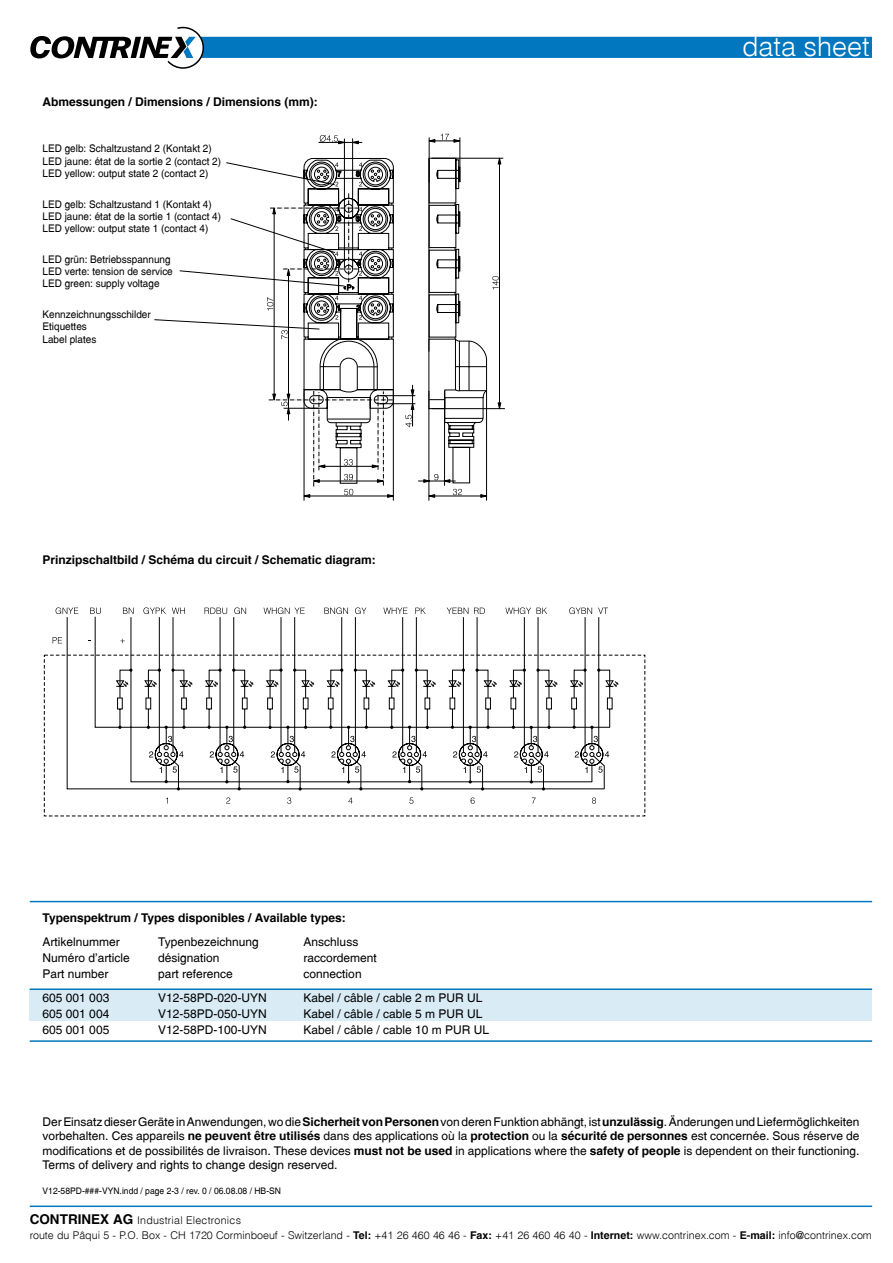
<style>
.page{position:relative;width:893px;height:1263px;background:#fff}
.page>*{position:absolute;margin:0;border:0;box-sizing:border-box;transform-origin:0 0}
.t1{font:27px "Switzerland Light Plain";color:#fff}
.t2{font:12px/14.4px "Switzerland Plain";color:#000;text-align:justify}
.t3{font:700 12px "Switzerland";color:#000}
.t4{font:10.65px/14.4px "Switzerland Light Plain";color:#000}
.t5{font:10.5px/12.3px "Switzerland Plain";color:#000;scale:.95 1}
.t6{font:9px "Switzerland Plain";color:#000;scale:.95 1}
.s1{font-family:"Switzerland";font-weight:700}
.s2{font-family:"Switzerland";font-weight:700;font-size:13.5px}
</style>
<div class="page">
<hr style="left:30px;top:1205px;width:842px;height:2px;background:#0077be">
<svg style="left:30px;top:27px;width:842px;height:42px"></svg>
<div style="left:30px;top:989px;width:842px;height:32px;background:#d9ebf5"></div>
<svg style="left:66px;top:616px;width:77px;height:173px"></svg>
<svg style="left:115px;top:668px;width:17px;height:61px"></svg>
<svg style="left:53px;top:637px;width:9px;height:6px"></svg>
<svg style="left:226px;top:797px;width:4px;height:7px"></svg>
<svg style="left:287px;top:797px;width:4px;height:7px"></svg>
<svg style="left:348px;top:797px;width:4px;height:7px"></svg>
<svg style="left:409px;top:797px;width:4px;height:7px"></svg>
<svg style="left:471px;top:797px;width:4px;height:7px"></svg>
<svg style="left:532px;top:797px;width:4px;height:7px"></svg>
<svg style="left:592px;top:797px;width:4px;height:7px"></svg>
<svg style="left:120px;top:639px;width:5px;height:4px"></svg>
<svg style="left:56px;top:607px;width:22px;height:7px"></svg>
<svg style="left:90px;top:608px;width:11px;height:6px"></svg>
<svg style="left:123px;top:608px;width:11px;height:6px"></svg>
<svg style="left:143px;top:607px;width:475px;height:183px"></svg>
<hr style="left:288px;top:269px;width:1px;height:131px;background:#000">
<hr style="left:274px;top:209px;width:1px;height:191px;background:#000">
<hr style="left:429px;top:141px;width:31px;height:1px;background:#000">
<hr style="left:460px;top:137px;width:1px;height:45px;background:#000">
<svg style="left:441px;top:134px;width:19px;height:8px"></svg>
<hr style="left:429px;top:137px;width:1px;height:45px;background:#000">
<svg style="left:303px;top:158px;width:185px;height:326px"></svg>
<hr style="left:380px;top:403px;width:35px;height:1px;background:#000">
<hr style="left:380px;top:395px;width:35px;height:1px;background:#000">
<hr style="left:412px;top:385px;width:1px;height:41px;background:#000">
<svg style="left:411px;top:390px;width:3px;height:6px"></svg>
<svg style="left:405px;top:403px;width:9px;height:24px"></svg>
<hr style="left:304px;top:391px;width:1px;height:110px;background:#000">
<hr style="left:393px;top:391px;width:1px;height:110px;background:#000">
<svg style="left:269px;top:391px;width:125px;height:107px"></svg>
<svg style="left:320px;top:366px;width:20px;height:1px"></svg>
<svg style="left:358px;top:367px;width:20px;height:1px"></svg>
<hr style="left:319px;top:142px;width:43px;height:1px;background:#000">
<hr style="left:344px;top:139px;width:1px;height:129px;background:#000">
<hr style="left:352px;top:138px;width:1px;height:131px;background:#000">
<svg style="left:352px;top:141px;width:7px;height:3px"></svg>
<svg style="left:320px;top:135px;width:25px;height:9px"></svg>
<hr style="left:432px;top:408px;width:73px;height:1px;background:#000">
<hr style="left:432px;top:158px;width:71px;height:1px;background:#000">
<svg style="left:445px;top:479px;width:5px;height:4px"></svg>
<hr style="left:429px;top:496px;width:57px;height:1px;background:#000">
<svg style="left:453px;top:489px;width:9px;height:6px"></svg>
<svg style="left:430px;top:494px;width:5px;height:4px"></svg>
<hr style="left:429px;top:391px;width:1px;height:110px;background:#000">
<hr style="left:486px;top:391px;width:1px;height:110px;background:#000">
<hr style="left:444px;top:391px;width:1px;height:95px;background:#000">
<hr style="left:418px;top:481px;width:38px;height:1px;background:#000">
<svg style="left:423px;top:474px;width:15px;height:9px"></svg>
<svg style="left:428px;top:158px;width:73px;height:251px"></svg>
<hr style="left:327px;top:397px;width:43px;height:1px;background:#000">
<hr style="left:445px;top:397px;width:38px;height:1px;background:#000">
<svg style="left:226px;top:162px;width:115px;height:24px"></svg>
<svg style="left:356px;top:162px;width:6px;height:24px"></svg>
<svg style="left:154px;top:193px;width:208px;height:146px"></svg>
<hr style="left:30px;top:1040px;width:842px;height:2px;background:#0077be">
<hr style="left:30px;top:901px;width:842px;height:1px;background:#0077be">
<hr style="left:30px;top:988px;width:842px;height:2px;background:#0077be">
<p class="t3" style="left:43px;top:95px;width:277px">Abmessungen / Dimensions / Dimensions (mm):</p>
<p class="t5" style="left:43px;top:142px;width:189px">LED gelb: Schaltzustand 2 (Kontakt 2)<br>LED jaune: état de la sortie 2 (contact 2)<br>LED yellow: output state 2 (contact 2)</p>
<p class="t5" style="left:43px;top:198px;width:189px">LED gelb: Schaltzustand 1 (Kontakt 4)<br>LED jaune: état de la sortie 1 (contact 4)<br>LED yellow: output state 1 (contact 4)</p>
<p class="t5" style="left:43px;top:253px;width:139px">LED grün: Betriebsspannung<br>LED verte: tension de service<br>LED green: supply voltage</p>
<p class="t5" style="left:43px;top:308px;width:115px">Kennzeichnungsschilder<br>Etiquettes<br>Label plates</p>
<p class="t3" style="left:43px;top:552px;width:335px">Prinzipschaltbild / Schéma du circuit / Schematic diagram:</p>
<p class="t3" style="left:43px;top:910px;width:305px">Typenspektrum / Types disponibles / Available types:</p>
<p class="t2" style="left:43px;top:935px;width:79px">Artikelnummer</p>
<p class="t2" style="left:158px;top:935px;width:102px">Typenbezeichnung</p>
<p class="t2" style="left:304px;top:935px;width:56px">Anschluss</p>
<p class="t2" style="left:43px;top:950px;width:89px">Numéro d'article</p>
<p class="t2" style="left:158px;top:950px;width:63px">désignation</p>
<p class="t2" style="left:304px;top:950px;width:75px">raccordement</p>
<p class="t2" style="left:43px;top:966px;width:68px">Part number</p>
<p class="t2" style="left:158px;top:966px;width:76px">part reference</p>
<p class="t2" style="left:304px;top:966px;width:60px">connection</p>
<p class="t2" style="left:43px;top:990px;width:68px">605 001 003</p>
<p class="t2" style="left:158px;top:990px;width:110px">V12-58PD-020-UYN</p>
<p class="t2" style="left:304px;top:990px;width:180px">Kabel / câble / cable 2 m PUR UL</p>
<p class="t2" style="left:43px;top:1006px;width:68px">605 001 004</p>
<p class="t2" style="left:158px;top:1006px;width:110px">V12-58PD-050-UYN</p>
<p class="t2" style="left:304px;top:1006px;width:180px">Kabel / câble / cable 5 m PUR UL</p>
<p class="t2" style="left:43px;top:1022px;width:68px">605 001 005</p>
<p class="t2" style="left:158px;top:1022px;width:110px">V12-58PD-100-UYN</p>
<p class="t2" style="left:304px;top:1022px;width:187px">Kabel / câble / cable 10 m PUR UL</p>
<h1 class="t1" style="left:742px;top:29px;width:129px">data sheet</h1>
<p class="t2" style="left:43px;top:1114px;width:818px">Der Einsatz dieser Geräte in Anwendungen, wo die <span class="s1">Sicherheit von Personen</span> von deren Funktion abhängt, ist <span class="s1">unzulässig</span>. Änderungen und Liefermöglichkeiten vorbehalten. Ces appareils <span class="s1">ne peuvent être utilisés</span> dans des applications où la <span class="s1">protection</span> ou la <span class="s1">sécurité de personnes</span> est concernée. Sous réserve de modifications et de possibilités de livraison. These devices <span class="s1">must not be used</span> in applications where the <span class="s1">safety of people</span> is dependent on their functioning.<br>Terms of delivery and rights to change design reserved.</p>
<p class="t6" style="left:43px;top:1185px;width:253px">V12-58PD-###-VYN.indd / page 2-3 / rev. 0 / 06.08.08 / HB-SN</p>
<p class="t4" style="left:30px;top:1213px;width:843px"><span class="s2">CONTRINEX AG</span> Industrial Electronics<br>route du Pâqui 5 - P.O. Box - CH 1720 Corminboeuf - Switzerland - <span class="s1">Tel:</span> +41 26 460 46 46 - <span class="s1">Fax:</span> +41 26 460 46 40 - <span class="s1">Internet:</span> www.contrinex.com - <span class="s1">E-mail:</span> info@contrinex.com</p>
</div>
